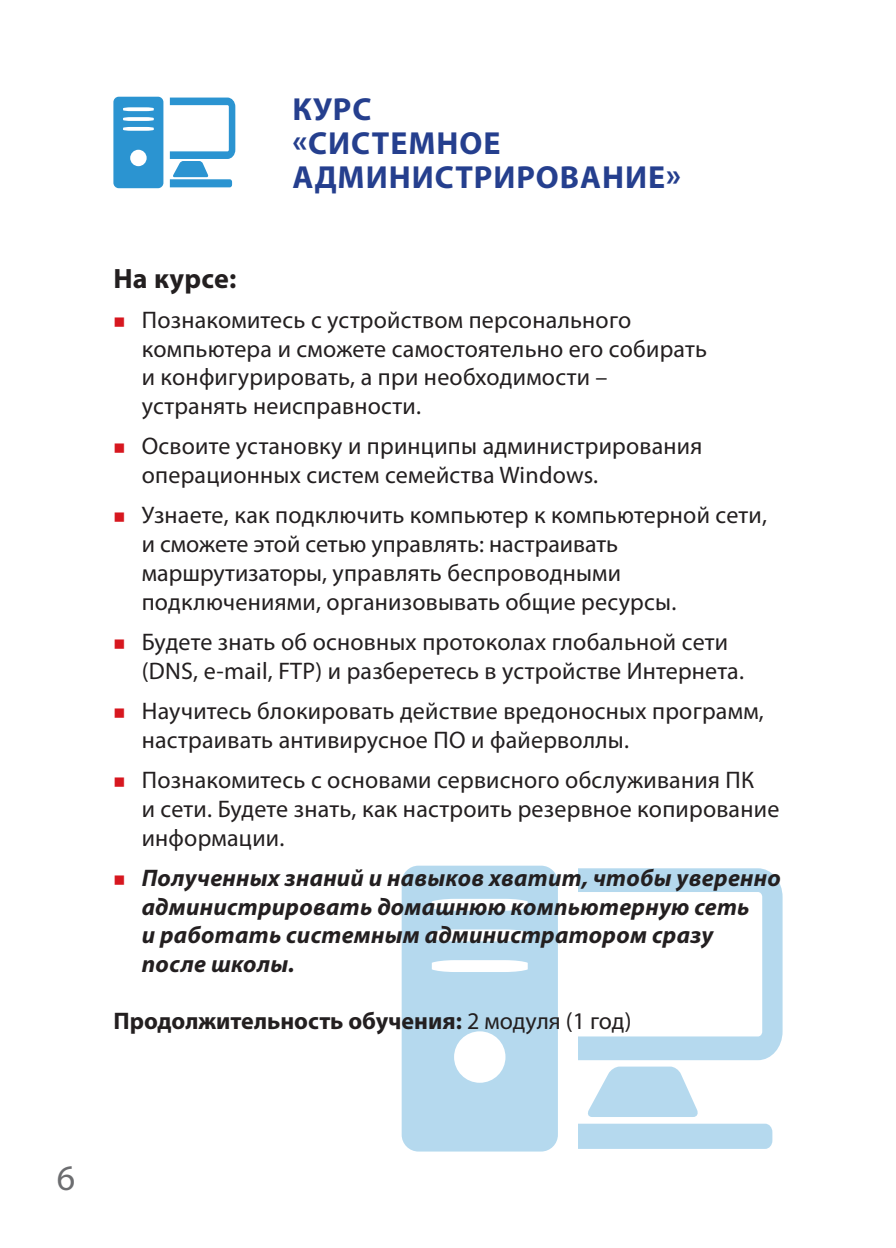
<style>
.page{position:relative;width:896px;height:1248px;background:#fff}
.page>*{position:absolute;margin:0;border:0;box-sizing:border-box;transform-origin:0 0}
.t1{font:36px "Myriad Pro";color:#6c6d70}
.t2{font:700 32px/34px "Myriad Pro";letter-spacing:.03em;color:#253f8e}
.t3{font:700 28px "Myriad Pro";letter-spacing:.01em;color:#231f20}
.t4{font:24px/28.8px "Myriad Pro";letter-spacing:.01em;color:#231f20}
.t5{font:italic 700 24px/28.8px "Myriad Pro";letter-spacing:.01em;color:#231f20}
.t6{font:700 24px "Myriad Pro";color:#231f20}
.s1{color:#d7171f}
.s2{font-weight:400}
</style>
<div class="page">
<svg style="left:402px;top:865px;width:156px;height:286px;background:#beddf0"></svg>
<svg style="left:578px;top:868px;width:204px;height:192px"></svg>
<svg style="left:588px;top:1066px;width:110px;height:50px"></svg>
<div style="left:578px;top:1123px;width:194px;height:25px;background:#b5d9ee"></div>
<svg style="left:113px;top:97px;width:50px;height:91px;background:#46a1d6"></svg>
<svg style="left:170px;top:97px;width:65px;height:90px"></svg>
<h2 class="t2" style="left:292px;top:92px;width:390px">Курс<br>«Системное администрирование»</h2>
<p class="t3" style="left:113px;top:260px;width:125px">На курсе:</p>
<p class="t4" style="left:142px;top:305px;width:567px;text-indent:-28px"><span class="s1">■</span> Познакомитесь с устройством персонального компьютера и сможете самостоятельно его собирать и конфигурировать, а при необходимости – устранять неисправности.</p>
<p class="t4" style="left:142px;top:431px;width:562px;text-indent:-28px"><span class="s1">■</span> Освоите установку и принципы администрирования операционных систем семейства Windows.</p>
<p class="t4" style="left:142px;top:500px;width:627px;text-indent:-28px"><span class="s1">■</span> Узнаете, как подключить компьютер к компьютерной сети, и сможете этой сетью управлять: настраивать маршрутизаторы, управлять беспроводными подключениями, организовывать общие ресурсы.</p>
<p class="t4" style="left:142px;top:627px;width:604px;text-indent:-28px"><span class="s1">■</span> Будете знать об основных протоколах глобальной сети (DNS, e-mail, FTP) и разберетесь в устройстве Интернета.</p>
<p class="t4" style="left:142px;top:696px;width:623px;text-indent:-28px"><span class="s1">■</span> Научитесь блокировать действие вредоносных программ, настраивать антивирусное ПО и файерволлы.</p>
<p class="t4" style="left:142px;top:765px;width:639px;text-indent:-28px"><span class="s1">■</span> Познакомитесь с основами сервисного обслуживания ПК<br>и сети. Будете знать, как настроить резервное копирование информации.</p>
<p class="t5" style="left:142px;top:862px;width:641px;text-indent:-28px"><span class="s1">■</span> Полученных знаний и навыков хватит, чтобы уверенно администрировать домашнюю компьютерную сеть<br>и работать системным администратором сразу после школы.</p>
<p class="t6" style="left:113px;top:1005px;width:519px">Продолжительность обучения: <span class="s2">2 модуля (1 год)</span></p>
<h1 class="t1" style="left:57px;top:1155px;width:20px">6</h1>
</div>
